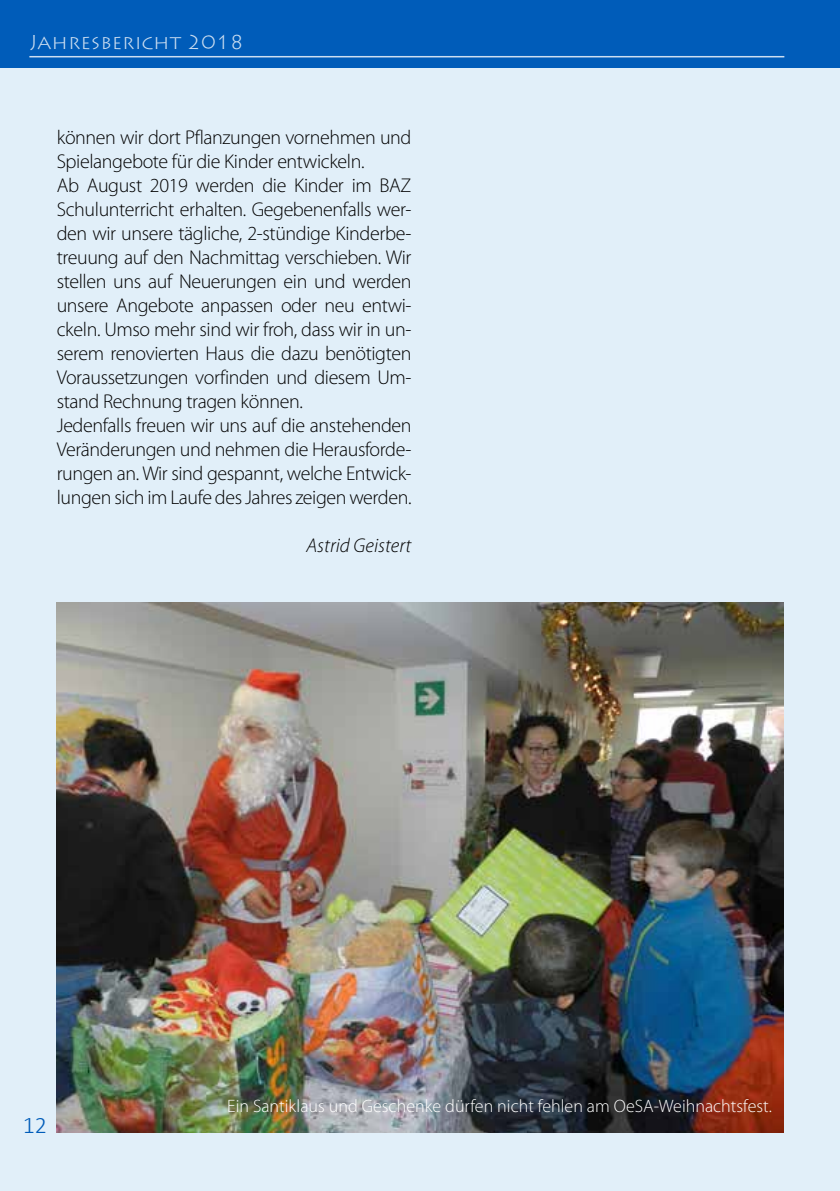
<style>
.page{position:relative;width:840px;height:1191px;background:#fff}
.page>*{position:absolute;margin:0;border:0;box-sizing:border-box;transform-origin:0 0}
.t1{font:300 24px "Calibri";color:#005cb9}
.t2{font:300 20px/24px "Myriad Pro";letter-spacing:-.02em;color:#000}
.t3{font:300 20px "Lithos Pro";color:#ccdef1}
.t4{font:italic 300 20px "Myriad Pro";color:#000}
.t5{font:300 18px "Myriad Pro";color:#fff}
</style>
<div class="page">
<div style="left:0;top:0;width:839px;height:1191px;background:#e1eff9"></div>
<div style="left:0;top:0;width:839px;height:68px;background:#005cb9"></div>
<hr style="left:29px;top:56px;width:754px;height:1px;background:#ccdef1">
<img style="left:57px;top:602px;width:725px;height:530px">
<p class="t3" style="left:29px;top:30px;width:216px">JAHRESBERICHT 2018</p>
<p class="t2" style="left:57px;top:125px;width:356px">können wir dort Pflanzungen vornehmen und Spielangebote für die Kinder entwickeln.<br>Ab August 2019 werden die Kinder im BAZ Schulunterricht erhalten. Gegebenenfalls wer&shy;den wir unsere tägliche, 2-stündige Kinderbe&shy;treuung auf den Nachmittag verschieben. Wir stellen uns auf Neuerungen ein und werden unsere Angebote anpassen oder neu entwi&shy;ckeln. Umso mehr sind wir froh, dass wir in un&shy;serem renovierten Haus die dazu benötigten Voraussetzungen vorfinden und diesem Um&shy;stand Rechnung tragen können.<br>Jedenfalls freuen wir uns auf die anstehenden Veränderungen und nehmen die Herausforde&shy;rungen an. Wir sind gespannt, welche Entwick&shy;lungen sich im Laufe des Jahres zeigen werden.</p>
<p class="t4" style="left:306px;top:533px;width:106px">Astrid Geistert</p>
<p class="t1" style="left:23px;top:1110px;width:26px">12</p>
<p class="t5" style="left:227px;top:1095px;width:545px">Ein Santiklaus und Geschenke dürfen nicht fehlen am OeSA-Weihnachtsfest.</p>
</div>
